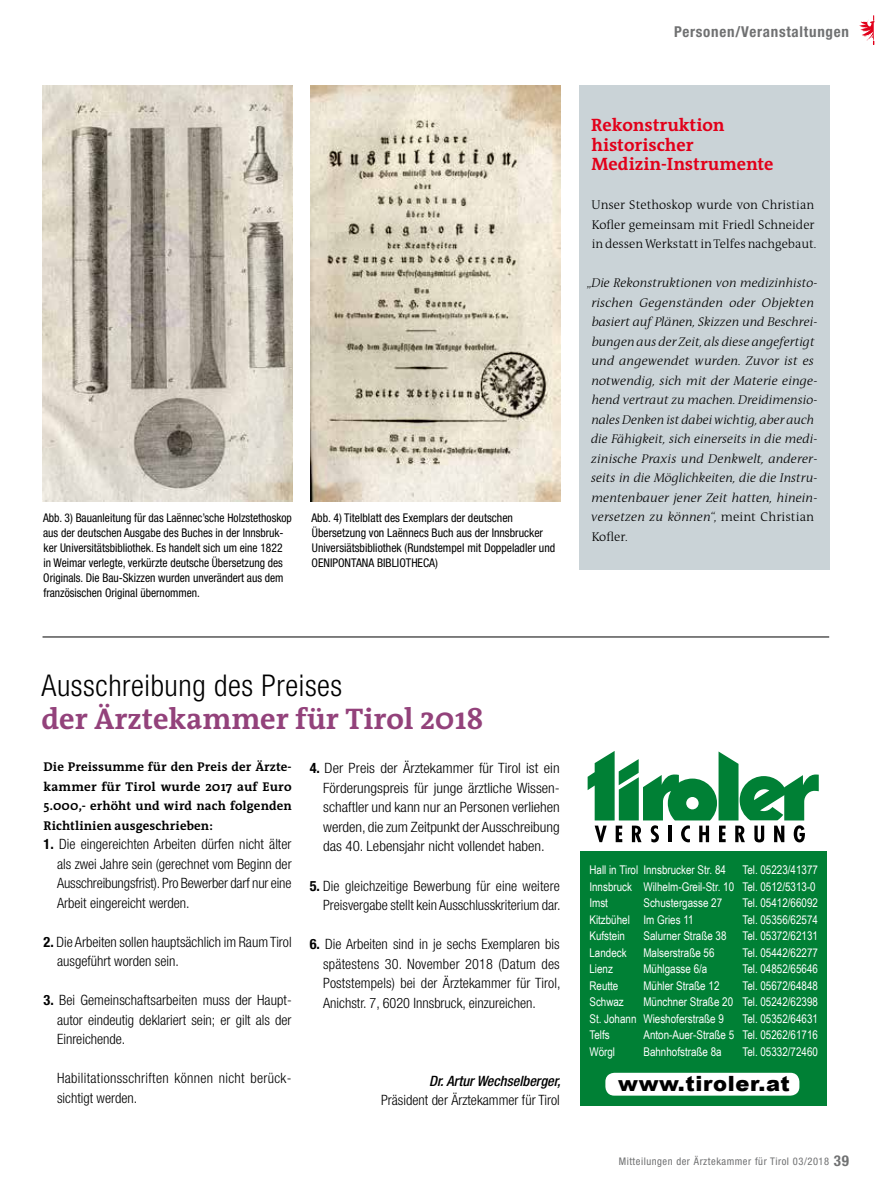
<style>
.page{position:relative;width:893px;height:1191px;background:#fff}
.page>*{position:absolute;margin:0;border:0;box-sizing:border-box;transform-origin:0 0}
.t1{font:700 30px "The Antiqua B7";color:#93427b}
.t2{font:300 condensed 30px "Helvetica Neue";letter-spacing:.02em;color:#000}
.t3{font:900 21px "Arial";letter-spacing:.03em;color:#000}
.t4{font:700 18px/19.5px "The Antiqua B7";color:#e2001a}
.t5{font:700 condensed 15px "Helvetica Neue";letter-spacing:.05em;color:#707172}
.t6{font:300 condensed 14.25px/19.5px "Helvetica Neue";color:#000;text-align:justify}
.t7{font:300 condensed 14.25px/19.5px "Helvetica Neue";color:#000;text-align:justify;scale:1.05 1}
.t8{font:300 condensed 14.25px/19.5px "Helvetica Neue";letter-spacing:.025em;color:#000}
.t9{font:italic 500 condensed 14.25px "Helvetica Neue";color:#000}
.t10{font:italic 300 12.75px/19.5px "The Antiqua B3 i";color:#000;text-align:center}
.t11{font:700 12.75px/19.5px "The Antiqua B7";letter-spacing:.01em;color:#000;text-align:justify}
.t12{font:300 12.75px/19.5px "The Antiqua B3";color:#000}
.t13{font:12px/16.5px "Arial Narrow";color:#fff}
.t14{font:condensed 12px/15px "Helvetica Neue";color:#000;scale:.96 1}
.t15{font:condensed 12px/15px "Helvetica Neue";color:#000}
.t16{font:condensed 10.5px "Helvetica Neue";letter-spacing:.05em;color:#707172}
.s1{font-family:"The Antiqua B3";font-style:normal}
.s2{font-weight:700}
</style>
<div class="page">
<div style="left:579px;top:85px;width:250px;height:485px;background:#cad3d7"></div>
<svg style="left:859px;top:15px;width:16px;height:30px"></svg>
<img style="left:43px;top:85px;width:250px;height:417px">
<img style="left:311px;top:85px;width:250px;height:417px">
<svg style="left:588px;top:751px;width:231px;height:91px"></svg>
<div style="left:580px;top:851px;width:247px;height:255px;background:#008035"></div>
<div style="left:605px;top:1072px;width:194px;height:23px;background:#fff;border-radius:9px"></div>
<hr style="left:43px;top:636px;width:786px;height:1px;background:#000">
<p class="t5" style="left:674px;top:22px;width:176px">Personen/Veranstaltungen</p>
<p class="t14" style="left:43px;top:510px;width:261px">Abb. 3) Bauanleitung für das Laënnec’sche Holzstethoskop aus der deutschen Ausgabe des Buches in der Innsbruc&shy;ker Universitätsbibliothek. Es handelt sich um eine 1822 in Weimar verlegte, verkürzte deutsche Übersetzung des Originals. Die Bau-Skizzen wurden unverändert aus dem französischen Original übernommen.</p>
<p class="t15" style="left:311px;top:510px;width:245px">Abb. 4) Titelblatt des Exemplars der deutschen Übersetzung von Laënnecs Buch aus der Innsbrucker Universiätsbibliothek (Rundstempel mit Doppeladler und OENIPONTANA BIBLIOTHECA)</p>
<p class="t4" style="left:591px;top:116px;width:184px">Rekonstruktion historischer<br>Medizin-Instrumente</p>
<p class="t12" style="left:591px;top:196px;width:226px">Unser Stethoskop wurde von Christian<br>Kofler gemeinsam mit Friedl Schneider in dessen Werkstatt in Telfes nachgebaut.</p>
<p class="t10" style="left:587px;top:274px;width:232px"><span class="s1">„</span>Die Rekonstruktionen von medizinhisto&shy;rischen Gegenständen oder Objekten basiert auf Plänen, Skizzen und Beschrei&shy;bungen aus der Zeit, als diese angefertigt und angewendet wurden. Zuvor ist es notwendig, sich mit der Materie einge&shy;hend vertraut zu machen. Dreidimensio&shy;nales Denken ist dabei wichtig, aber auch die Fähigkeit, sich einerseits in die medi&shy;zinische Praxis und Denkwelt, anderer&shy;seits in die Möglichkeiten, die die Instru&shy;mentenbauer jener Zeit hatten, hinein&shy;versetzen zu können<span class="s1">“, meint Christian</span></p>
<p class="t12" style="left:592px;top:527px;width:38px">Kofler.</p>
<h1 class="t2" style="left:41px;top:668px;width:302px">Ausschreibung des Preises</h1>
<h1 class="t1" style="left:41px;top:702px;width:444px">der Ärztekammer für Tirol 2018</h1>
<p class="t11" style="left:44px;top:757px;width:250px">Die Preissumme für den Preis der Ärzte&shy;kammer für Tirol wurde 2017 auf Euro 5.000,- erhöht und wird nach folgenden Richtlinien ausgeschrieben:</p>
<p class="t6" style="left:57px;top:834px;width:236px;text-indent:-13px"><span class="s2">1.</span> Die eingereichten Arbeiten dürfen nicht älter als zwei Jahre sein (gerechnet vom Beginn der Ausschreibungsfrist). Pro Bewerber darf nur eine Arbeit eingereicht werden.</p>
<p class="t6" style="left:57px;top:931px;width:236px;text-indent:-13px"><span class="s2">2.</span> Die Arbeiten sollen hauptsächlich im Raum Tirol ausgeführt worden sein.</p>
<p class="t6" style="left:57px;top:990px;width:236px;text-indent:-13px"><span class="s2">3.</span> Bei Gemeinschaftsarbeiten muss der Haupt&shy;autor eindeutig deklariert sein; er gilt als der Einreichende.</p>
<p class="t8" style="left:57px;top:1068px;width:236px">Habilitationsschriften können nicht berück&shy;sichtigt werden.</p>
<p class="t7" style="left:323px;top:758px;width:227px;text-indent:-14px"><span class="s2">4.</span> Der Preis der Ärztekammer für Tirol ist ein Förderungspreis für junge ärztliche Wissen&shy;schaftler und kann nur an Personen verliehen werden, die zum Zeitpunkt der Ausschreibung das 40. Lebensjahr nicht vollendet haben.</p>
<p class="t6" style="left:310px;top:875px;width:252px;text-align:right"><span class="s2">5.</span> Die gleichzeitige Bewerbung für eine weitere<br>Preisvergabe stellt kein Ausschlusskriterium dar.</p>
<p class="t6" style="left:323px;top:934px;width:239px;text-indent:-13px"><span class="s2">6.</span> Die Arbeiten sind in je sechs Exemplaren bis spätestens 30. November 2018 (Datum des Poststempels) bei der Ärztekammer für Tirol, Anichstr. 7, 6020 Innsbruck, einzureichen.</p>
<p class="t9" style="left:429px;top:1072px;width:133px">Dr. Artur Wechselberger,</p>
<p class="t6" style="left:381px;top:1090px;width:180px">Präsident der Ärztekammer für Tirol</p>
<p class="t13" style="left:589px;top:861px;width:138px">Hall in Tirol Innsbrucker Str. 84</p>
<p class="t13" style="left:589px;top:861px;width:230px;text-indent:153px">Tel. 05223/41377<br>Innsbruck Wilhelm-Greil-Str. 10 Tel. 0512/5313-0<br>Imst</p>
<p class="t13" style="left:643px;top:894px;width:80px">Schustergasse 27</p>
<p class="t13" style="left:742px;top:894px;width:77px">Tel. 05412/66092</p>
<p class="t13" style="left:589px;top:910px;width:106px">Kitzbühel Im Gries 11</p>
<p class="t13" style="left:742px;top:910px;width:77px">Tel. 05356/62574</p>
<p class="t13" style="left:589px;top:927px;width:37px">Kufstein</p>
<p class="t13" style="left:643px;top:927px;width:85px">Salurner Straße 38</p>
<p class="t13" style="left:742px;top:927px;width:77px">Tel. 05372/62131</p>
<p class="t13" style="left:589px;top:943px;width:39px">Landeck</p>
<p class="t13" style="left:643px;top:943px;width:73px">Malserstraße 56</p>
<p class="t13" style="left:742px;top:943px;width:77px">Tel. 05442/62277</p>
<p class="t13" style="left:589px;top:960px;width:25px">Lienz</p>
<p class="t13" style="left:643px;top:960px;width:65px">Mühlgasse 6/a</p>
<p class="t13" style="left:742px;top:960px;width:77px">Tel. 04852/65646</p>
<p class="t13" style="left:589px;top:976px;width:30px">Reutte</p>
<p class="t13" style="left:643px;top:976px;width:78px">Mühler Straße 12</p>
<p class="t13" style="left:742px;top:976px;width:77px">Tel. 05672/64848</p>
<p class="t13" style="left:589px;top:993px;width:36px">Schwaz</p>
<p class="t13" style="left:589px;top:993px;width:230px;text-indent:54px">Münchner Straße 20 Tel. 05242/62398<br>St. Johann Wieshoferstraße 9</p>
<p class="t13" style="left:742px;top:1009px;width:77px">Tel. 05352/64631</p>
<p class="t13" style="left:589px;top:1026px;width:22px">Telfs</p>
<p class="t13" style="left:643px;top:1026px;width:176px">Anton-Auer-Straße 5 Tel. 05262/61716</p>
<p class="t13" style="left:589px;top:1042px;width:27px">Wörgl</p>
<p class="t13" style="left:643px;top:1042px;width:80px">Bahnhofstraße 8a</p>
<p class="t13" style="left:742px;top:1042px;width:77px">Tel. 05332/72460</p>
<h2 class="t3" style="left:618px;top:1068px;width:173px">www.tiroler.at</h2>
<p class="t5" style="left:834px;top:1151px;width:17px">39</p>
<p class="t16" style="left:619px;top:1155px;width:212px">Mitteilungen der Ärztekammer für Tirol 03/2018</p>
</div>
